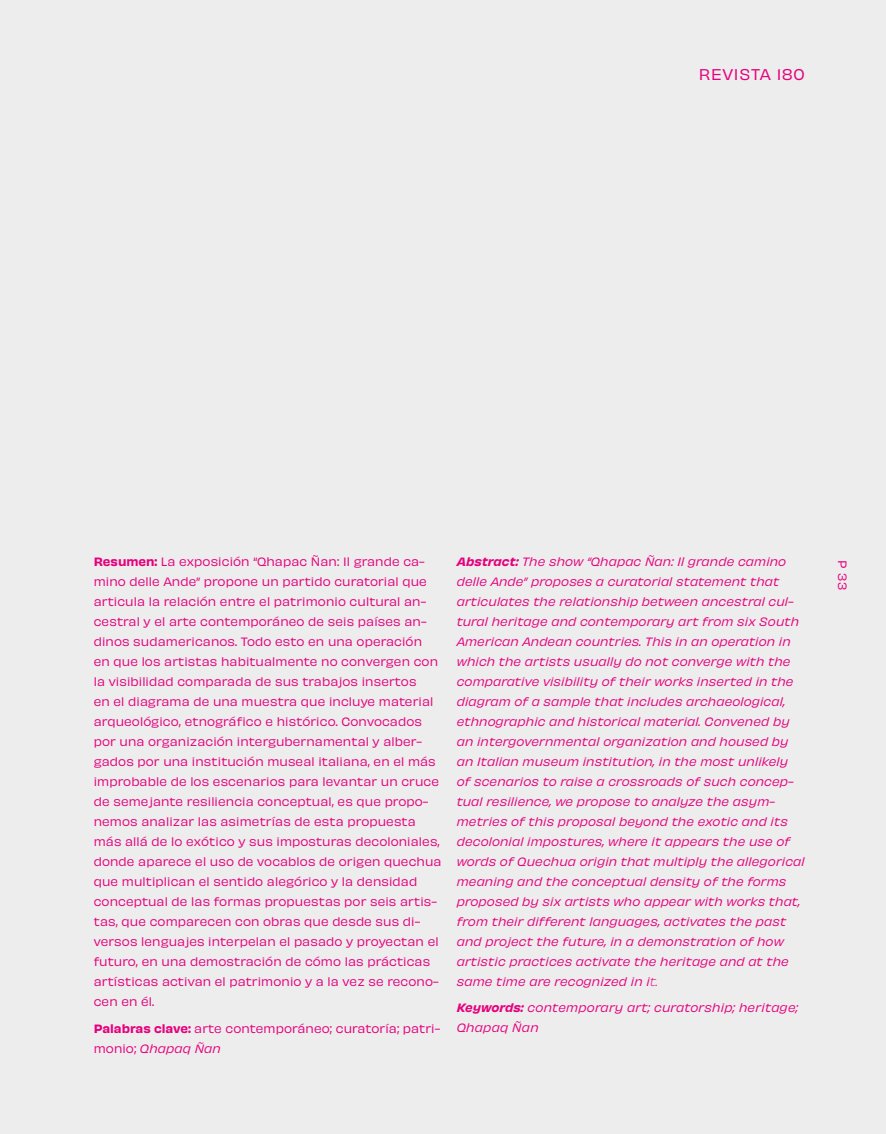
<style>
.page{position:relative;width:886px;height:1134px;background:#ededed}
.page>*{position:absolute;margin:0;border:0;box-sizing:border-box;transform-origin:0 0}
.t1{font:14.5px "Obviously";letter-spacing:.05em;color:#e6007d}
.t2{font:11.25px/20px "Obviously";letter-spacing:.01em;color:#e6007d}
.t3{font:italic 11.25px/20px "Obviously";letter-spacing:.01em;color:#e6007d}
.s1{font-family:"Obviously Semi"}
.s2{font-style:italic}
.s3{font-family:"Obviously Lght"}
</style>
<div class="page">
<p class="t1" style="left:699px;top:64px;width:107px">REVISTA 180</p>
<p class="t2" style="left:94px;top:550px;width:349px"><span class="s1">Resumen:</span> La exposición “Qhapac Ñan: Il grande ca&shy;mino delle Ande” propone un partido curatorial que articula la relación entre el patrimonio cultural an&shy;cestral y el arte contemporáneo de seis países an&shy;dinos sudamericanos. Todo esto en una operación<br>en que los artistas habitualmente no convergen con la visibilidad comparada de sus trabajos insertos<br>en el diagrama de una muestra que incluye material arqueológico, etnográfico e histórico. Convocados por una organización intergubernamental y alber&shy;gados por una institución museal italiana, en el más improbable de los escenarios para levantar un cruce de semejante resiliencia conceptual, es que propo&shy;nemos analizar las asimetrías de esta propuesta más allá de lo exótico y sus imposturas decoloniales, donde aparece el uso de vocablos de origen quechua que multiplican el sentido alegórico y la densidad conceptual de las formas propuestas por seis artis&shy;tas, que comparecen con obras que desde sus di&shy;versos lenguajes interpelan el pasado y proyectan el futuro, en una demostración de cómo las prácticas artísticas activan el patrimonio y a la vez se recono&shy;cen en él.</p>
<p class="t2" style="left:94px;top:1017px;width:348px"><span class="s1">Palabras clave:</span> arte contemporáneo; curatoría; patri&shy;monio; <span class="s2">Qhapaq Ñan</span></p>
<p class="t3" style="left:457px;top:551px;width:349px"><span class="s1">Abstract:</span> The show “Qhapac Ñan: Il grande camino delle Ande” proposes a curatorial statement that articulates the relationship between ancestral cul&shy;tural heritage and contemporary art from six South American Andean countries. This in an operation in which the artists usually do not converge with the comparative visibility of their works inserted in the diagram of a sample that includes archaeological, ethnographic and historical material. Convened by an intergovernmental organization and housed by an Italian museum institution, in the most unlikely of scenarios to raise a crossroads of such concep&shy;tual resilience, we propose to analyze the asym&shy;metries of this proposal beyond the exotic and its decolonial impostures, where it appears the use of words of Quechua origin that multiply the allegorical meaning and the conceptual density of the forms proposed by six artists who appear with works that, from their different languages, activates the past and project the future, in a demonstration of how artistic practices activate the heritage and at the same time are recognized in i<span class="s3">t.</span></p>
<p class="t3" style="left:457px;top:997px;width:343px"><span class="s1">Keywords:</span> contemporary art; curatorship; heritage;<br>Qhapaq Ñan</p>
<p class="t2" style="left:853px;top:560px;width:31px;rotate:90deg">P 33</p>
</div>
